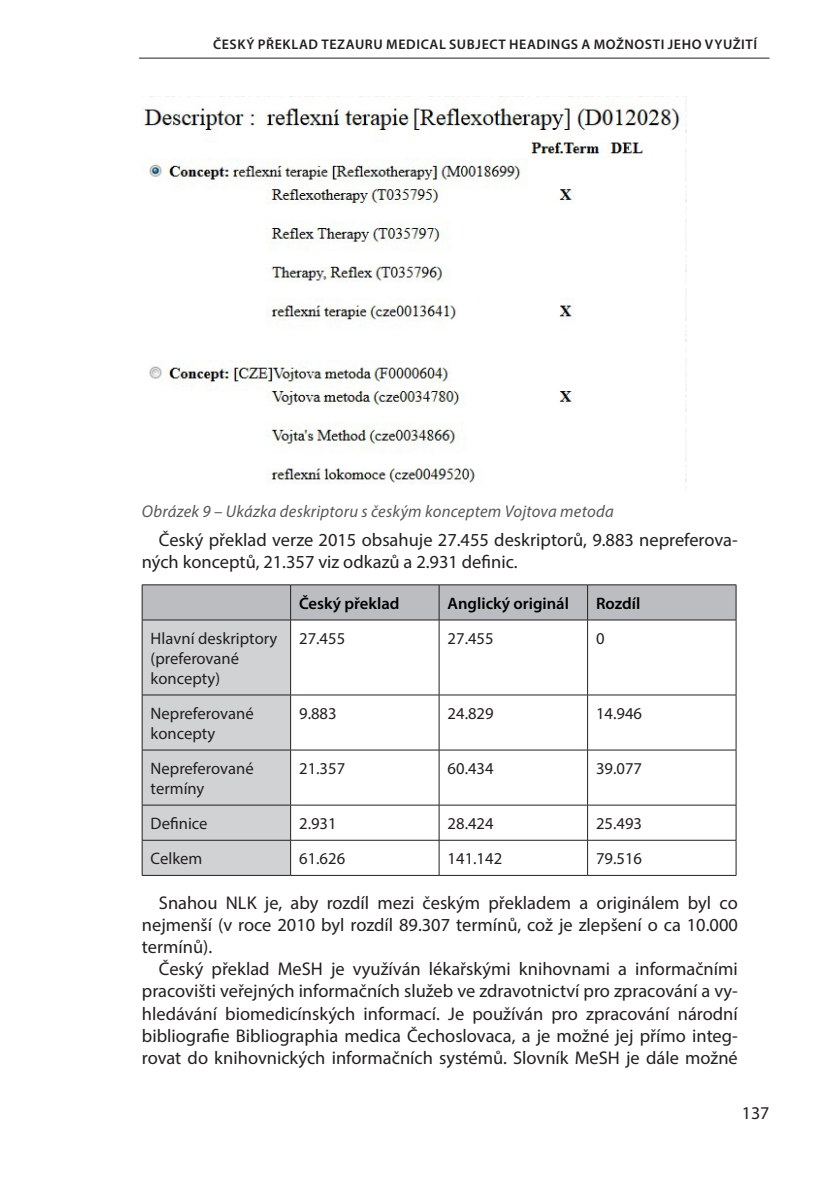
<style>
.page{position:relative;width:840px;height:1191px;background:#fff}
.page>*{position:absolute;margin:0;border:0;box-sizing:border-box;transform-origin:0 0}
.zakladni{font:18.4px/22px "Myriad Pro";color:#231f20;text-align:justify}
.t1{font:18px "Myriad Pro";color:#231f20}
.t2{font:italic 17px "Myriad Pro";letter-spacing:.015em;color:#57585a}
.tabulka_obsah{font:16.6px/20px "Myriad Pro";color:#231f20}
.tabulka_popisek{font:600 16.6px "Myriad Pro";color:#000}
.t3{font:600 14px "Myriad Pro";letter-spacing:.04em;color:#231f20}
</style>
<div class="page">
<hr style="left:139px;top:58px;width:630px;height:1px;background:#231f20">
<img style="left:142px;top:96px;width:544px;height:388px">
<svg style="left:143px;top:585px;width:592px;height:290px"></svg>
<hr style="left:290px;top:585px;width:1px;height:35px;background:#231f20">
<hr style="left:438px;top:585px;width:1px;height:35px;background:#231f20">
<hr style="left:587px;top:585px;width:1px;height:35px;background:#231f20">
<hr style="left:290px;top:620px;width:1px;height:74px;background:#231f20">
<hr style="left:438px;top:620px;width:1px;height:74px;background:#231f20">
<hr style="left:587px;top:620px;width:1px;height:74px;background:#231f20">
<hr style="left:142px;top:694px;width:148px;height:1px;background:#231f20">
<hr style="left:290px;top:694px;width:149px;height:1px;background:#231f20">
<hr style="left:290px;top:695px;width:1px;height:55px;background:#231f20">
<hr style="left:439px;top:694px;width:148px;height:1px;background:#231f20">
<hr style="left:438px;top:695px;width:1px;height:55px;background:#231f20">
<hr style="left:587px;top:694px;width:149px;height:1px;background:#231f20">
<hr style="left:587px;top:695px;width:1px;height:55px;background:#231f20">
<hr style="left:142px;top:749px;width:148px;height:1px;background:#231f20">
<hr style="left:290px;top:749px;width:149px;height:1px;background:#231f20">
<hr style="left:290px;top:750px;width:1px;height:55px;background:#231f20">
<hr style="left:439px;top:749px;width:148px;height:1px;background:#231f20">
<hr style="left:438px;top:750px;width:1px;height:55px;background:#231f20">
<hr style="left:587px;top:749px;width:149px;height:1px;background:#231f20">
<hr style="left:587px;top:750px;width:1px;height:55px;background:#231f20">
<hr style="left:142px;top:804px;width:148px;height:1px;background:#231f20">
<hr style="left:290px;top:804px;width:149px;height:1px;background:#231f20">
<hr style="left:290px;top:805px;width:1px;height:35px;background:#231f20">
<hr style="left:439px;top:804px;width:148px;height:1px;background:#231f20">
<hr style="left:438px;top:805px;width:1px;height:35px;background:#231f20">
<hr style="left:587px;top:804px;width:149px;height:1px;background:#231f20">
<hr style="left:587px;top:805px;width:1px;height:35px;background:#231f20">
<hr style="left:290px;top:840px;width:1px;height:35px;background:#231f20">
<hr style="left:438px;top:840px;width:1px;height:35px;background:#231f20">
<hr style="left:587px;top:840px;width:1px;height:35px;background:#231f20">
<hr style="left:142px;top:584px;width:148px;height:1px;background:#231f20">
<hr style="left:142px;top:585px;width:1px;height:35px;background:#231f20">
<hr style="left:290px;top:584px;width:149px;height:1px;background:#231f20">
<hr style="left:439px;top:584px;width:148px;height:1px;background:#231f20">
<hr style="left:587px;top:584px;width:149px;height:1px;background:#231f20">
<hr style="left:735px;top:585px;width:1px;height:35px;background:#231f20">
<hr style="left:142px;top:619px;width:148px;height:1px;background:#231f20">
<hr style="left:290px;top:619px;width:149px;height:1px;background:#231f20">
<hr style="left:439px;top:619px;width:148px;height:1px;background:#231f20">
<hr style="left:587px;top:619px;width:149px;height:1px;background:#231f20">
<hr style="left:142px;top:620px;width:1px;height:74px;background:#231f20">
<hr style="left:735px;top:620px;width:1px;height:74px;background:#231f20">
<hr style="left:142px;top:695px;width:1px;height:55px;background:#231f20">
<hr style="left:735px;top:695px;width:1px;height:55px;background:#231f20">
<hr style="left:142px;top:750px;width:1px;height:55px;background:#231f20">
<hr style="left:735px;top:750px;width:1px;height:55px;background:#231f20">
<hr style="left:142px;top:805px;width:1px;height:35px;background:#231f20">
<hr style="left:735px;top:805px;width:1px;height:35px;background:#231f20">
<hr style="left:142px;top:840px;width:148px;height:1px;background:#231f20">
<hr style="left:142px;top:840px;width:1px;height:35px;background:#231f20">
<hr style="left:290px;top:840px;width:149px;height:1px;background:#231f20">
<hr style="left:439px;top:840px;width:148px;height:1px;background:#231f20">
<hr style="left:587px;top:840px;width:149px;height:1px;background:#231f20">
<hr style="left:735px;top:840px;width:1px;height:35px;background:#231f20">
<hr style="left:142px;top:875px;width:148px;height:1px;background:#231f20">
<hr style="left:290px;top:875px;width:149px;height:1px;background:#231f20">
<hr style="left:439px;top:875px;width:148px;height:1px;background:#231f20">
<hr style="left:587px;top:875px;width:149px;height:1px;background:#231f20">
<p class="t3" style="left:213px;top:36px;width:545px">ČESKÝ PŘEKLAD TEZAURU MEDICAL SUBJECT HEADINGS A MOŽNOSTI JEHO VYUŽITÍ</p>
<p class="t2" style="left:142px;top:500px;width:473px">Obrázek 9 – Ukázka deskriptoru s českým konceptem Vojtova metoda</p>
<p class="zakladni" style="left:142px;top:528px;width:597px;text-indent:17px">Český překlad verze 2015 obsahuje 27.455 deskriptorů, 9.883 nepreferova&shy;ných konceptů, 21.357 viz odkazů a 2.931 definic.</p>
<p class="tabulka_popisek" style="left:299px;top:592px;width:102px">Český překlad</p>
<p class="tabulka_popisek" style="left:447px;top:592px;width:123px">Anglický originál</p>
<p class="tabulka_popisek" style="left:595px;top:592px;width:46px">Rozdíl</p>
<p class="tabulka_obsah" style="left:150px;top:628px;width:128px">Hlavní deskriptory (preferované koncepty)</p>
<p class="tabulka_obsah" style="left:299px;top:628px;width:48px">27.455</p>
<p class="tabulka_obsah" style="left:447px;top:628px;width:48px">27.455</p>
<p class="tabulka_obsah" style="left:595px;top:628px;width:10px">0</p>
<p class="tabulka_obsah" style="left:150px;top:703px;width:104px">Nepreferované koncepty</p>
<p class="tabulka_obsah" style="left:299px;top:703px;width:39px">9.883</p>
<p class="tabulka_obsah" style="left:447px;top:703px;width:48px">24.829</p>
<p class="tabulka_obsah" style="left:595px;top:703px;width:48px">14.946</p>
<p class="tabulka_obsah" style="left:150px;top:758px;width:104px">Nepreferované termíny</p>
<p class="tabulka_obsah" style="left:299px;top:758px;width:48px">21.357</p>
<p class="tabulka_obsah" style="left:447px;top:758px;width:48px">60.434</p>
<p class="tabulka_obsah" style="left:595px;top:758px;width:48px">39.077</p>
<p class="tabulka_obsah" style="left:150px;top:813px;width:58px">Definice</p>
<p class="tabulka_obsah" style="left:299px;top:813px;width:39px">2.931</p>
<p class="tabulka_obsah" style="left:447px;top:813px;width:48px">28.424</p>
<p class="tabulka_obsah" style="left:595px;top:813px;width:48px">25.493</p>
<p class="tabulka_obsah" style="left:150px;top:848px;width:53px">Celkem</p>
<p class="tabulka_obsah" style="left:299px;top:848px;width:48px">61.626</p>
<p class="tabulka_obsah" style="left:447px;top:848px;width:56px">141.142</p>
<p class="tabulka_obsah" style="left:595px;top:848px;width:48px">79.516</p>
<p class="zakladni" style="left:142px;top:891px;width:597px;text-indent:17px">Snahou NLK je, aby rozdíl mezi českým překladem a originálem byl co nejmenší (v roce 2010 byl rozdíl 89.307 termínů, což je zlepšení o ca 10.000 termínů).</p>
<p class="zakladni" style="left:142px;top:958px;width:597px;text-indent:17px">Český překlad MeSH je využíván lékařskými knihovnami a informačními pracovišti veřejných informačních služeb ve zdravotnictví pro zpracování a vy&shy;hledávání biomedicínských informací. Je používán pro zpracování národní bibliografie Bibliographia medica Čechoslovaca, a je možné jej přímo integ&shy;rovat do knihovnických informačních systémů. Slovník MeSH je dále možné</p>
<p class="t1" style="left:741px;top:1102px;width:29px">137</p>
</div>
